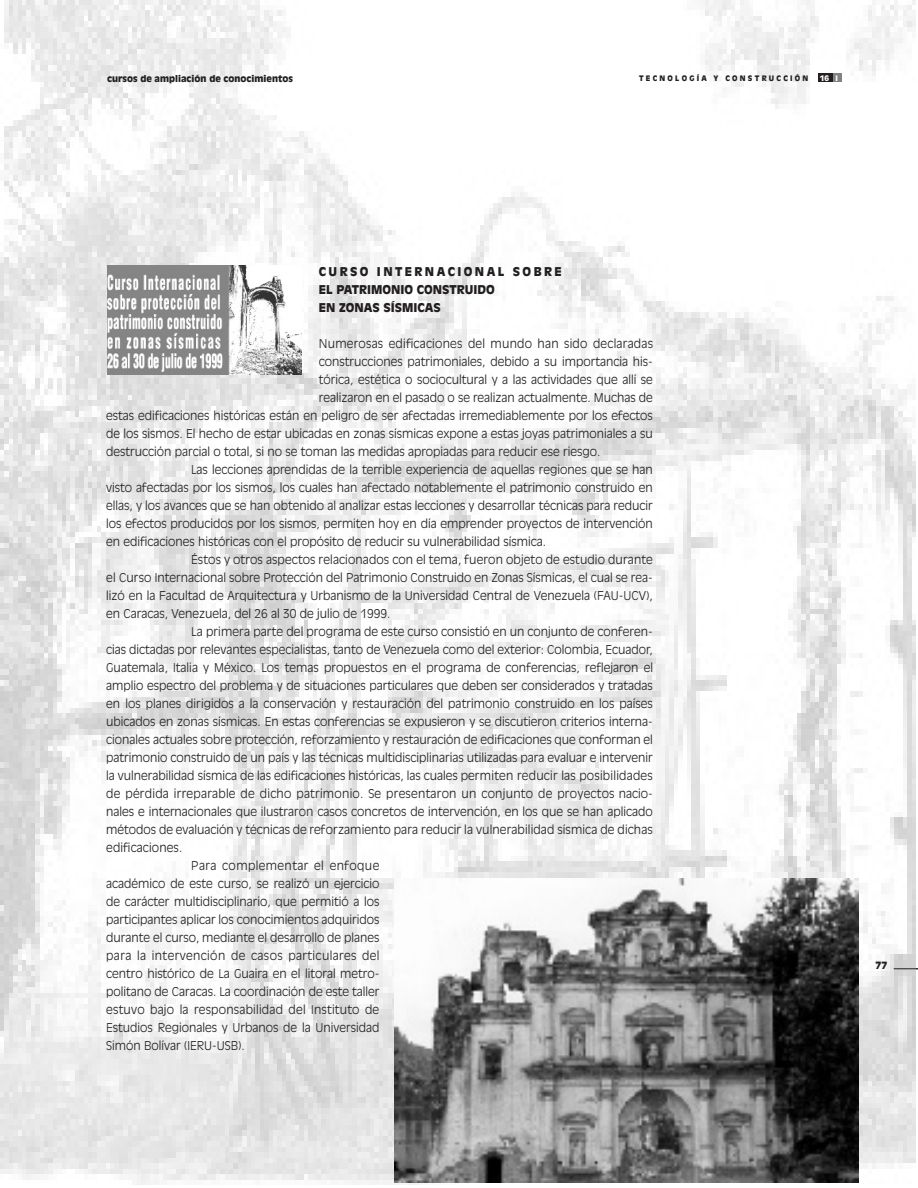
<style>
.page{position:relative;width:918px;height:1188px;background:#fff}
.page>*{position:absolute;margin:0;border:0;box-sizing:border-box;transform-origin:0 0}
.CUERPO_TEXTO_2{font:300 12px/18px "Antique Olive";color:#231f20;text-align:justify}
.CUERPO_TEXTO_2-2{font:300 12px "Antique Olive";letter-spacing:.02em;color:#231f20}
.TITULO{font:900 12px "Antique Olive";color:#231f20}
.TITULO-2{font:900 12px "Antique Olive";letter-spacing:.2em;color:#231f20}
.t1{font:900 9.75px "Antique Olive";color:#231f20}
.t2{font:900 9px "Antique Olive";color:#231f20}
.t3{font:900 7.5px "Antique Olive";letter-spacing:.3em;color:#231f20}
.t4{font:900 7.5px "Antique Olive";color:#fff}
</style>
<div class="page">
<img style="left:0;top:0;width:916px;height:1184px">
<img style="left:395px;top:878px;width:464px;height:305px">
<img style="left:107px;top:265px;width:195px;height:109px">
<svg style="left:894px;top:969px;width:24px;height:1px"></svg>
<div style="left:833px;top:73px;width:9px;height:9px;background:#808285"></div>
<div style="left:818px;top:73px;width:15px;height:9px;background:#231f20"></div>
<p class="t2" style="left:107px;top:73px;width:188px">CURSOS DE AMPLIACIÓN DE CONOCIMIENTOS</p>
<p class="t3" style="left:639px;top:73px;width:171px">TECNOLOGÍA Y CONST RUCCIÓN</p>
<p class="t4" style="left:820px;top:73px;width:11px">16</p>
<p class="t4" style="left:836px;top:73px;width:3px">I</p>
<p class="TITULO-2" style="left:319px;top:264px;width:244px">CURSO I NT ERNACIONAL SOBRE</p>
<p class="TITULO" style="left:319px;top:282px;width:177px">EL PATRIMONIO CONSTRUIDO</p>
<p class="TITULO" style="left:319px;top:300px;width:123px">EN ZONAS SÍSMICAS</p>
<p class="CUERPO_TEXTO_2-2" style="left:319px;top:336px;width:336px">Numerosas edificaciones del mundo han sido declaradas</p>
<p class="CUERPO_TEXTO_2" style="left:319px;top:352px;width:335px">construcciones patrimoniales, debido a su importancia his-</p>
<p class="CUERPO_TEXTO_2" style="left:319px;top:370px;width:335px">tórica, estética o sociocultural y a las actividades que allí se</p>
<p class="CUERPO_TEXTO_2" style="left:319px;top:388px;width:335px">realizaron en el pasado o se realizan actualmente. M uchas de</p>
<p class="CUERPO_TEXTO_2" style="left:106px;top:406px;width:548px">estas edificaciones históricas están en peligro de ser afectadas irremediablemente por los efectos</p>
<p class="CUERPO_TEXTO_2" style="left:106px;top:424px;width:548px">de los sismos. El hecho de estar ubicadas en zonas sísmicas expone a estas joyas patrimoniales a su</p>
<p class="CUERPO_TEXTO_2" style="left:106px;top:442px;width:496px">destrucción parcial o total, si no se toman las medidas apropiadas para reducir ese riesgo.</p>
<p class="CUERPO_TEXTO_2" style="left:106px;top:460px;width:548px;text-indent:85px">Las lecciones aprendidas de la terrible experiencia de aquellas regiones que se han visto afectadas por los sismos, los cuales han afectado notablemente el patrimonio construido en ellas, y los avances que se han obtenido al analizar estas lecciones y desarrollar técnicas para reducir los efectos producidos por los sismos, permiten hoy en día emprender proyectos de intervención en edificaciones históricas con el propósito de reducir su vulnerabilidad sísmica.</p>
<p class="CUERPO_TEXTO_2" style="left:106px;top:550px;width:548px;text-indent:85px">Éstos y otros aspectos relacionados con el tema, fueron objeto de estudio durante el Curso i nternacional sobre protección del patrimonio construido en zonas sísmicas, el cual se rea&shy;lizó en la Facultad de Arquitectura y Urbanismo de la Universidad Central de Venezuela (FAU-UCV), en Caracas, Venezuela, del 26 al 30 de julio de 1999.</p>
<p class="CUERPO_TEXTO_2" style="left:106px;top:622px;width:548px;text-indent:85px">La primera parte del programa de este curso consistió en un conjunto de conferen&shy;cias dictadas por relevantes especialistas, tanto de Venezuela como del exterior: Colombia, Ecuador, Guatemala, Italia y México. Los temas propuestos en el programa de conferencias, reflejaron el amplio espectro del problema y de situaciones particulares que deben ser considerados y tratadas en los planes dirigidos a la conservación y restauración del patrimonio construido en los países ubicados en zonas sísmicas. En estas conferencias se expusieron y se discutieron criterios interna&shy;cionales actuales sobre protección, reforzamiento y restauración de edificaciones que conforman el patrimonio construido de un país y las técnicas multidisciplinarias utilizadas para evaluar e intervenir la vulnerabilidad sísmica de las edificaciones históricas, las cuales permiten reducir las posibilidades de pérdida irreparable de dicho patrimonio. Se presentaron un conjunto de proyectos nacio&shy;nales e internacionales que ilustraron casos concretos de intervención, en los que se han aplicado métodos de evaluación y técnicas de reforzamiento para reducir la vulnerabilidad sísmica de dichas edificaciones.</p>
<p class="CUERPO_TEXTO_2" style="left:106px;top:856px;width:275px;text-indent:85px">Para complementar el enfoque académico de este curso, se realizó un ejercicio de carácter multidisciplinario, que permitió a los participantes aplicar los conocimientos adquiridos durante el curso, mediante el desarrollo de planes para la intervención de casos particulares del centro histórico de La guaira en el litoral metro&shy;politano de Caracas. La coordinación de este taller estuvo bajo la responsabilidad del Instituto de Estudios Regionales y Urbanos de la Universidad Simón Bolívar (IERU-USB).</p>
<p class="t1" style="left:875px;top:960px;width:13px">77</p>
</div>
